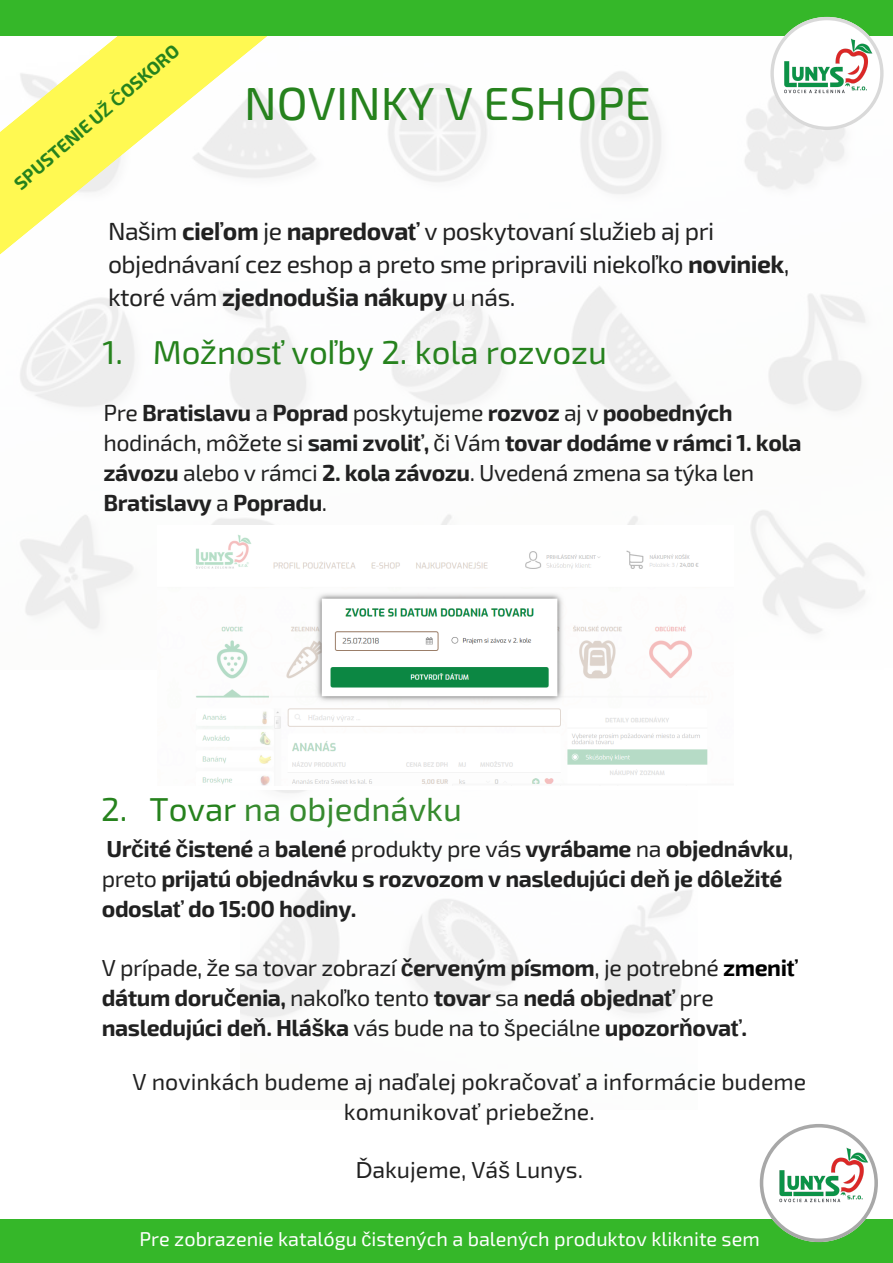
<style>
.page{position:relative;width:893px;height:1263px;background:#fff}
.page>*{position:absolute;margin:0;border:0;box-sizing:border-box;transform-origin:0 0}
.t1{font:46.35px "Exo 2";color:#26821d}
.t2{font:33.08px "Exo 2";color:#26821d}
.t3{font:24.83px/32.6px "Exo 2";letter-spacing:-.02em;color:#212121}
.t4{font:700 23.17px/29.8px "Exo 2";letter-spacing:-.02em;color:#212121}
.t5{font:23.17px/29.2px "Exo 2";color:#212121;text-align:center}
.t6{font:19.88px "Exo 2";color:#fff}
.t7{font:700 18.23px "Exo 2";color:#26821d}
.s1{font-family:"Liberation Sans"}
.s2{font-weight:700}
.s3{font-family:"Liberation Sans";font-weight:700}
.s4{font-weight:400}
.s5{font-family:"Liberation Sans";font-weight:400}
.s6{color:#000}
.s7{font-family:"Liberation Sans";color:#000}
</style>
<div class="page">
<svg style="left:0;top:36px;width:312px;height:219px"></svg>
<img style="left:158px;top:534px;width:575px;height:252px">
<div style="left:0;top:1219px;width:893px;height:44px;background:#35b729"></div>
<div style="left:493px;top:0;width:400px;height:36px;background:#35b729"></div>
<svg style="left:770px;top:17px;width:99px;height:113px"></svg>
<img style="left:746px;top:35px;width:138px;height:80px">
<svg style="left:775px;top:1124px;width:88px;height:118px"></svg>
<img style="left:759px;top:1143px;width:119px;height:80px">
<div style="left:0;top:0;width:504px;height:36px;background:#35b729"></div>
<p class="t7" style="left:9px;top:177px;width:212px;rotate:-41deg">SPUSTENIE U<span class="s1">Ž Č</span>OSKORO</p>
<h1 class="t1" style="left:244px;top:74px;width:408px">NOVINKY V ESHOPE</h1>
<p class="t3" style="left:108px;top:214px;width:683px">Na<span class="s1">š</span>im <span class="s2">cie</span><span class="s3">ľ</span><span class="s2">om</span> je <span class="s2">napredova</span><span class="s3">ť</span> v poskytovaní slu<span class="s1">ž</span>ieb aj pri objednávaní cez eshop a preto sme pripravili nieko<span class="s1">ľ</span>ko <span class="s2">noviniek</span>, ktoré vám <span class="s2">zjednodu</span><span class="s3">š</span><span class="s2">ia nákupy</span> u nás.</p>
<h2 class="t2" style="left:102px;top:331px;width:506px">1. Mo<span class="s1">ž</span>nos<span class="s1">ť</span> vo<span class="s1">ľ</span>by 2. kola rozvozu</h2>
<p class="t4" style="left:104px;top:397px;width:700px"><span class="s4">Pre</span> Bratislavu <span class="s4">a</span> Poprad <span class="s4">poskytujeme</span> rozvoz <span class="s4">aj v</span> poobedných <span class="s4">hodinách, mô</span><span class="s5">ž</span><span class="s4">ete si</span> sami zvoli<span class="s1">ť</span>, <span class="s5">č</span><span class="s4">i Vám</span> tovar dodáme v rámci 1. kola závozu <span class="s4">alebo v rámci</span> 2. kola závozu<span class="s4">. Uvedená zmena sa týka len </span>Bratislavy <span class="s4">a</span> Popradu<span class="s4">.</span></p>
<h2 class="t2" style="left:101px;top:788px;width:362px">2. Tovar na objednávku</h2>
<p class="t4" style="left:102px;top:833px;width:693px">Ur<span class="s1">č</span>ité <span class="s1">č</span>istené <span class="s4">a</span> balené <span class="s4">produkty pre vás</span> vyrábame <span class="s4">na</span> objednávku<span class="s4">, preto</span> prijatú objednávku s rozvozom v nasledujúci de<span class="s1">ň</span> je dôle<span class="s1">ž</span>ité odosla<span class="s1">ť</span> do 15:00 hodiny.</p>
<p class="t4" style="left:102px;top:952px;width:697px"><span class="s4">V prípade,</span> <span class="s5">ž</span><span class="s4">e sa tovar zobrazí</span> <span class="s1">č</span>erveným písmom<span class="s4">, je potrebné</span> <span class="s6">zmeni</span><span class="s7">ť </span>dátum doru<span class="s1">č</span>enia, <span class="s4">nako</span><span class="s5">ľ</span><span class="s4">ko tento</span> tovar <span class="s4">sa</span> nedá objedna<span class="s1">ť</span> <span class="s4">pre </span>nasledujúci de<span class="s1">ň</span>. Hlá<span class="s1">š</span>ka <span class="s4">vás bude na to</span> <span class="s5">š</span><span class="s4">peciálne</span> upozor<span class="s1">ň</span>ova<span class="s1">ť</span>.</p>
<p class="t5" style="left:133px;top:1066px;width:675px">V novinkách budeme aj na<span class="s1">ď</span>alej pokra<span class="s1">č</span>ova<span class="s1">ť</span> a informácie budeme komunikova<span class="s1">ť</span> priebe<span class="s1">ž</span>ne.</p>
<p class="t5" style="left:356px;top:1154px;width:229px"><span class="s1">Ď</span>akujeme, Vá<span class="s1">š</span> Lunys.</p>
<p class="t6" style="left:140px;top:1226px;width:622px">Pre zobrazenie katalógu <span class="s1">č</span>istených a balených produktov kliknite sem</p>
</div>
